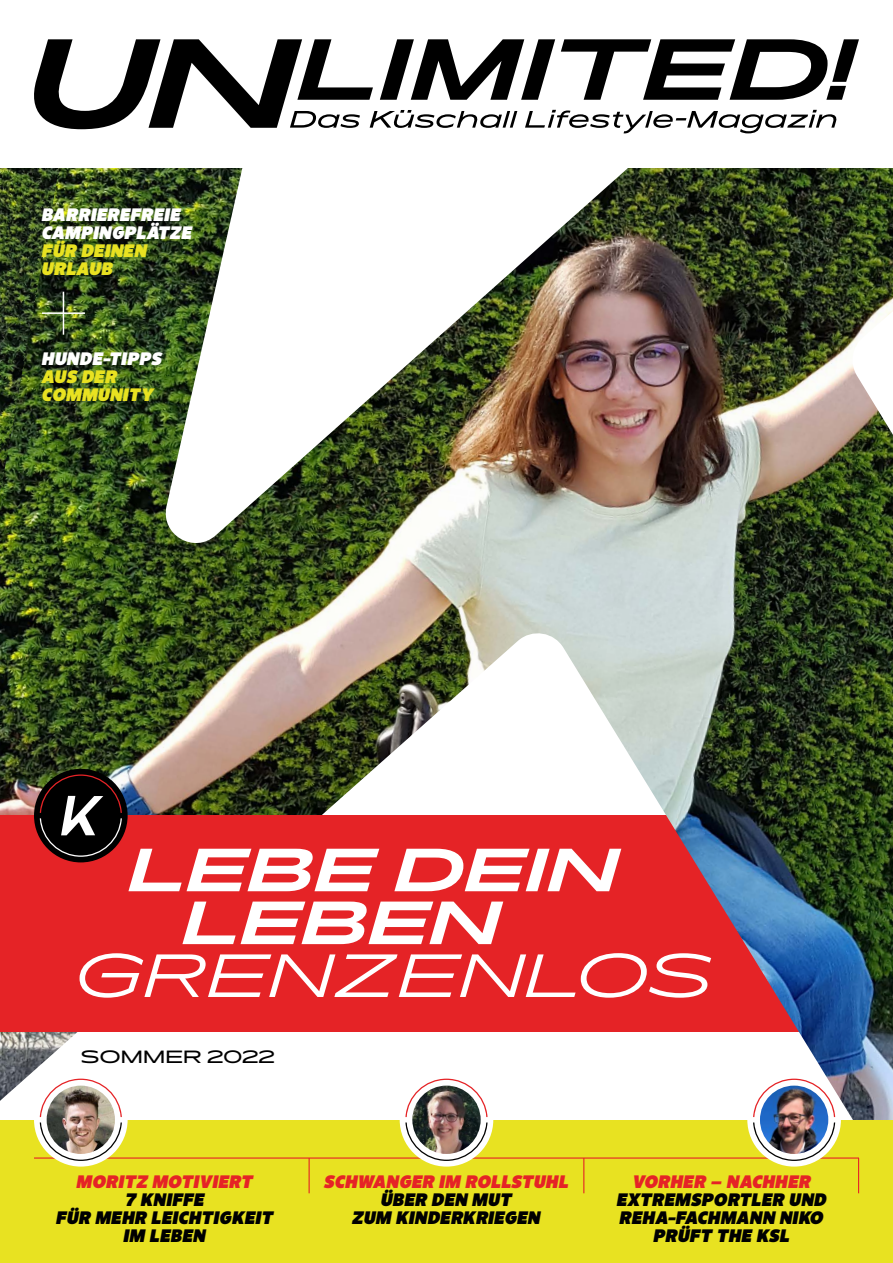
<style>
.page{position:relative;width:893px;height:1263px;background:#fff}
.page>*{position:absolute;margin:0;border:0;box-sizing:border-box;transform-origin:0 0}
.t1{font:italic 700 58.95px/52.8px "Pano";letter-spacing:.01em;color:#fff}
.t2{font:italic 300 58.95px "Pano";letter-spacing:.01em;color:#fff}
.t3{font:italic 800 18px/18px "Distanza";color:#000;text-align:center}
.t4{font:italic 800 18px "Distanza";color:#e52326}
.t5{font:italic 800 18px/18px "Distanza";color:#fff}
.t6{font:italic 800 18px/18px "Distanza";color:#e8e221}
.t7{font:17.25px "Pano";letter-spacing:.01em;color:#000}
</style>
<div class="page">
<img style="left:0;top:168px;width:893px;height:952px">
<div style="left:0;top:1120px;width:893px;height:143px;background:#e8e221"></div>
<img style="left:0;top:168px;width:90px;height:327px">
<hr style="left:63px;top:292px;width:1px;height:43px;background:#fff">
<hr style="left:42px;top:312px;width:43px;height:2px;background:#fff">
<hr style="left:34px;top:1157px;width:825px;height:1px;background:#e52326">
<hr style="left:309px;top:1158px;width:1px;height:35px;background:#e52326">
<hr style="left:583px;top:1158px;width:1px;height:35px;background:#e52326">
<hr style="left:858px;top:1158px;width:1px;height:35px;background:#e52326">
<div style="left:400px;top:1073px;width:93px;height:93px;background:#fff;border-radius:50%"></div>
<svg style="left:405px;top:1078px;width:83px;height:83px"></svg>
<img style="left:412px;top:1085px;width:69px;height:69px;border-radius:34px">
<div style="left:747px;top:1073px;width:94px;height:93px;background:#fff;border-radius:50%"></div>
<svg style="left:753px;top:1078px;width:82px;height:83px"></svg>
<img style="left:760px;top:1085px;width:68px;height:69px;border-radius:34px">
<div style="left:0;top:816px;width:447px;height:216px;background:#e52326"></div>
<div style="left:34px;top:769px;width:94px;height:93px;background:#000;border-radius:50%"></div>
<svg style="left:40px;top:774px;width:82px;height:83px"></svg>
<div style="left:34px;top:1073px;width:94px;height:93px;background:#fff;border-radius:50%"></div>
<svg style="left:40px;top:1078px;width:82px;height:83px"></svg>
<img style="left:47px;top:1085px;width:68px;height:69px;border-radius:34px">
<svg style="left:34px;top:39px;width:825px;height:94px"></svg>
<p class="t5" style="left:42px;top:205px;width:152px">BARRIEREFREIE<br>CAMPINGPLÄTZE</p>
<p class="t6" style="left:42px;top:241px;width:107px">FÜR DEINEN<br>URLAUB</p>
<p class="t5" style="left:42px;top:349px;width:122px">HUNDE-TIPPS</p>
<p class="t6" style="left:42px;top:367px;width:114px">AUS DER<br>COMMUNITY</p>
<h1 class="t1" style="left:183px;top:844px;width:438px;text-indent:-54px">LEBE DEIN<br>LEBEN</h1>
<h1 class="t2" style="left:75px;top:937px;width:639px">GRENZENLOS</h1>
<p class="t7" style="left:81px;top:1045px;width:195px">SOMMER 2022</p>
<p class="t4" style="left:77px;top:1171px;width:178px">MORITZ MOTIVIERT</p>
<p class="t3" style="left:56px;top:1191px;width:219px">7 KNIFFE<br>FÜR MEHR LEICHTIGKEIT<br>IM LEBEN</p>
<p class="t4" style="left:324px;top:1171px;width:246px">SCHWANGER IM ROLLSTUHL</p>
<p class="t3" style="left:352px;top:1191px;width:190px">ÜBER DEN MUT<br>ZUM KINDERKRIEGEN</p>
<p class="t4" style="left:632px;top:1171px;width:180px">VORHER – NACHHER</p>
<p class="t3" style="left:617px;top:1191px;width:212px">EXTREMSPORTLER UND<br>REHA-FACHMANN NIKO<br>PRÜFT THE KSL</p>
</div>
